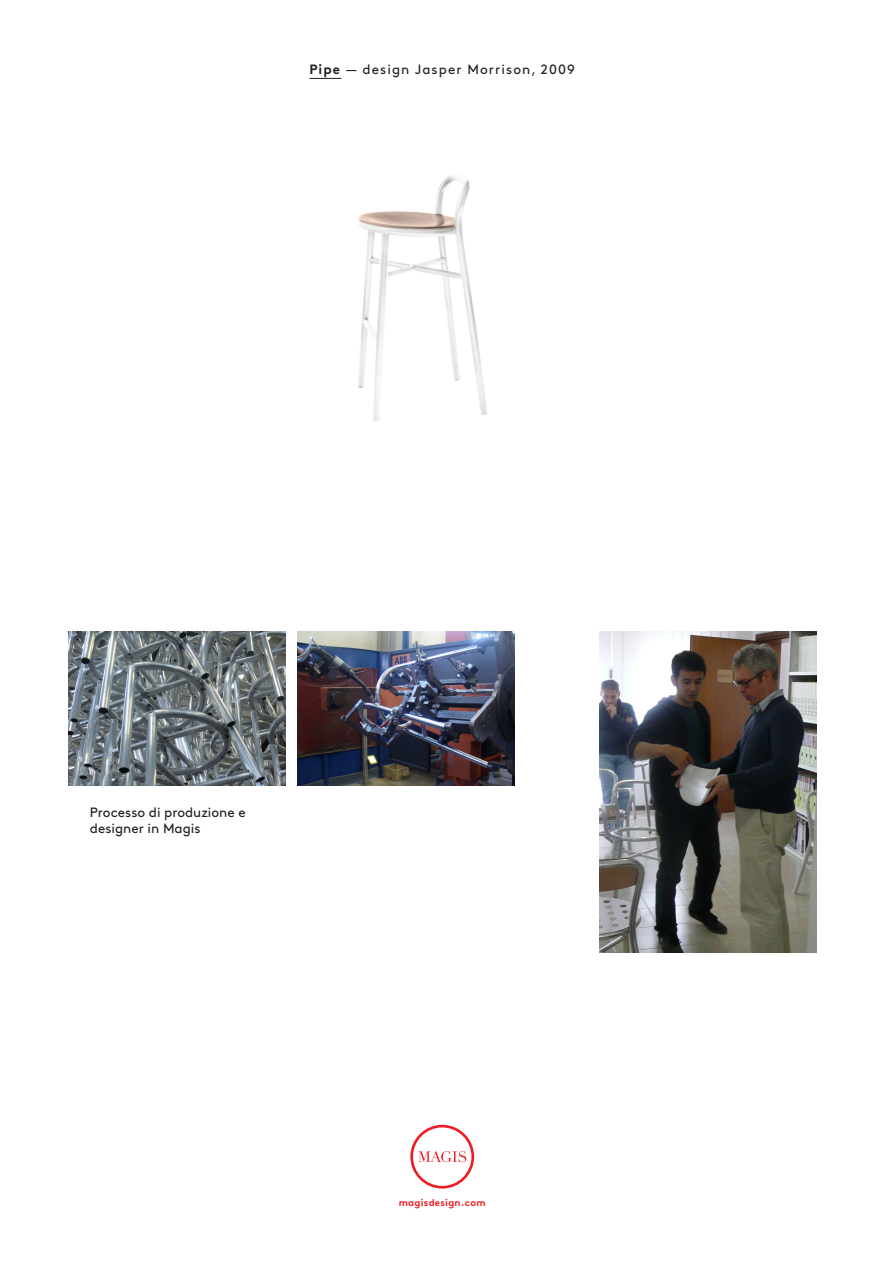
<style>
.page{position:relative;width:893px;height:1263px;background:#fff}
.page>*{position:absolute;margin:0;border:0;box-sizing:border-box;transform-origin:0 0}
.testo_base{font:13.5px "Brown Regular Alt";color:#231f20}
.testo_base-2{font:13.5px "Brown Regular Alt";letter-spacing:.08em;color:#231f20}
.t1{font:9.75px "Brown Bold Alt";letter-spacing:.03em;color:#ee1d23}
.s1{font-family:"Brown Bold Alt"}
</style>
<div class="page">
<svg style="left:410px;top:1125px;width:64px;height:63px"></svg>
<hr style="left:309px;top:78px;width:32px;height:1px;background:#231f20">
<img style="left:358px;top:176px;width:130px;height:245px">
<img style="left:298px;top:631px;width:217px;height:155px">
<img style="left:68px;top:631px;width:217px;height:155px">
<img style="left:599px;top:631px;width:217px;height:321px">
<p class="testo_base-2" style="left:309px;top:59px;width:267px"><span class="s1">Pipe</span> — design Jasper Morrison, 2009</p>
<p class="testo_base" style="left:90px;top:802px;width:157px">Processo di produzione e</p>
<p class="testo_base" style="left:90px;top:818px;width:112px">designer in Magis</p>
<p class="t1" style="left:399px;top:1195px;width:88px">magisdesign.com</p>
</div>
